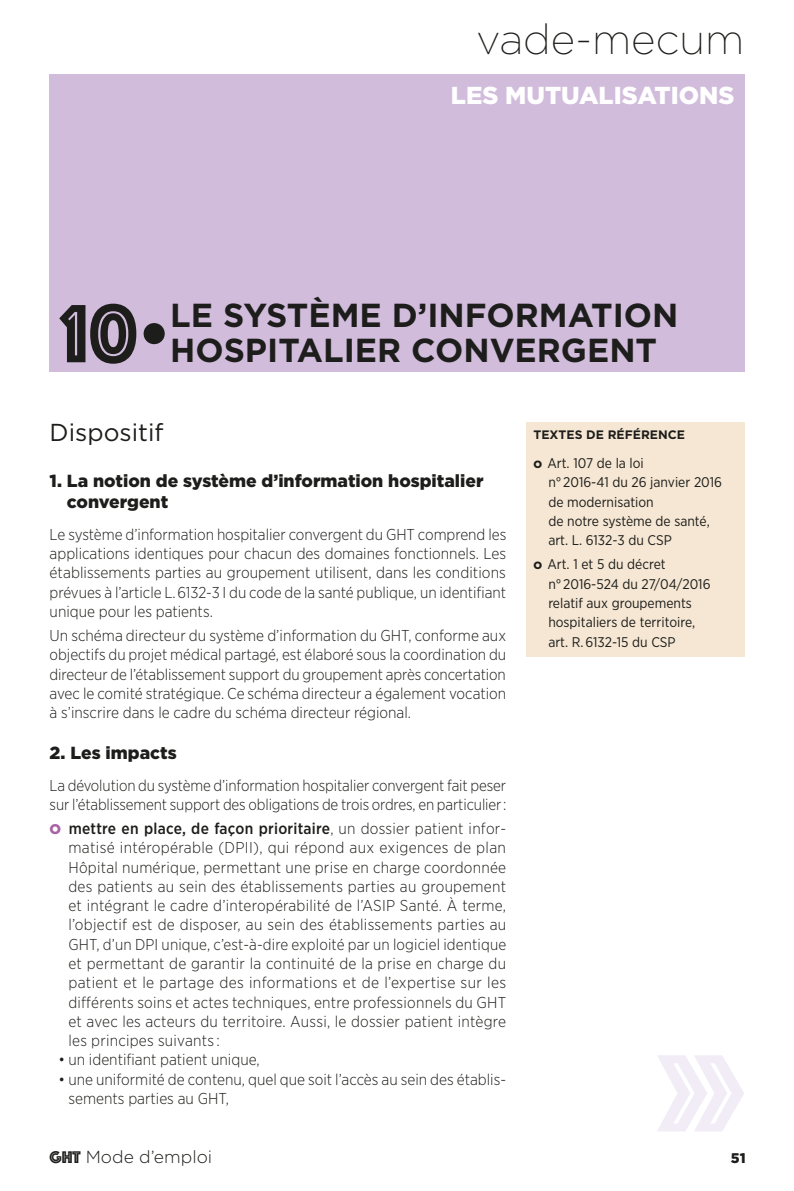
<style>
.page{position:relative;width:794px;height:1191px;background:#fff}
.page>*{position:absolute;margin:0;border:0;box-sizing:border-box;transform-origin:0 0}
.t1{font:85.75px "Phosphate Inline";color:#1d1d1b}
.t2{font:200 42px "Gotham";color:#1d1d1b}
.t3{font:700 33.25px/35px "Gotham";color:#1d1d1b}
.t4{font:900 24.5px "Gotham";color:#fff}
.t5{font:24.5px "Gotham";color:#1d1d1b}
.t6{font:900 17.5px/21px "Gotham";color:#1d1d1b}
.t7{font:300 17.5px "Gotham";color:#1d1d1b}
.t8{font:300 15.75px/19.2px "Gotham Narrow";color:#1d1d1b;text-align:justify}
.t9{font:14px/19.2px "Gotham Narrow";color:#1d1d1b}
.t10{font:900 14px "Gotham";color:#1d1d1b}
.t11{font:700 12.25px "Gotham";color:#1d1d1b}
.s1{font-family:"Gotham";font-weight:900;font-size:14px;color:#a863a5}
.s2{font-weight:500}
.s3{font-family:"Gotham";font-weight:900;font-size:10.5px}
.s4{font-family:"Phosphate Inline";font-weight:400}
</style>
<div class="page">
<div style="left:49px;top:74px;width:695px;height:298px;background:#d1bcdc"></div>
<div style="left:526px;top:422px;width:218px;height:234px;background:#f5e7d3"></div>
<svg style="left:657px;top:1055px;width:87px;height:76px"></svg>
<h2 class="t2" style="left:476px;top:13px;width:269px">vade-mecum</h2>
<h3 class="t4" style="left:451px;top:78px;width:285px">LES MUTUALISATIONS</h3>
<h1 class="t1" style="left:61px;top:273px;width:110px">10•</h1>
<h3 class="t3" style="left:170px;top:298px;width:509px">LE SYSTÈME D’INFORMATION<br>HOSPITALIER CONVERGENT</h3>
<h3 class="t5" style="left:50px;top:417px;width:115px">Dispositif</h3>
<p class="t6" style="left:67px;top:470px;width:418px;text-indent:-17px">1. La notion de système d’information hospitalier convergent</p>
<p class="t8" style="left:50px;top:524px;width:458px">Le système d’information hospitalier convergent du GHT comprend les applications identiques pour chacun des domaines fonctionnels. Les établissements parties au groupement utilisent, dans les conditions prévues à l’article L. 6132-3 I du code de la santé publique, un identifiant unique pour les patients.</p>
<p class="t8" style="left:50px;top:625px;width:458px">Un schéma directeur du système d’information du GHT, conforme aux objectifs du projet médical partagé, est élaboré sous la coordination du directeur de l’établissement support du groupement après concertation avec le comité stratégique. Ce schéma directeur a également vocation à s’inscrire dans le cadre du schéma directeur régional.</p>
<p class="t6" style="left:50px;top:742px;width:128px">2. Les impacts</p>
<p class="t8" style="left:50px;top:775px;width:458px">La dévolution du système d’information hospitalier convergent fait peser sur l’établissement support des obligations de trois ordres, en particulier :</p>
<p class="t8" style="left:68px;top:818px;width:439px;text-indent:-19px"><span class="s1">O</span> <span class="s2">mettre en place, de façon prioritaire</span>, un dossier patient infor&shy;matisé intéropérable (DPII), qui répond aux exigences de plan Hôpital numérique, permettant une prise en charge coordonnée des patients au sein des établissements parties au groupement et intégrant le cadre d’interopérabilité de l’ASIP Santé. À terme, l’objectif est de disposer, au sein des établissements parties au GHT, d’un DPI unique, c’est-à-dire exploité par un logiciel identique et permettant de garantir la continuité de la prise en charge du patient et le partage des informations et de l’expertise sur les différents soins et actes techniques, entre professionnels du GHT et avec les acteurs du territoire. Aussi, le dossier patient intègre les principes suivants :</p>
<p class="t8" style="left:59px;top:1049px;width:203px">• un identifiant patient unique,</p>
<p class="t8" style="left:68px;top:1069px;width:439px;text-indent:-10px">• une uniformité de contenu, quel que soit l’accès au sein des établis&shy;sements parties au GHT,</p>
<p class="t11" style="left:533px;top:426px;width:153px">TEXTES DE RÉFÉRENCE</p>
<p class="t9" style="left:548px;top:453px;width:175px;text-indent:-15px"><span class="s3">O</span> Art. 107 de la loi<br>n° 2016-41 du 26 janvier 2016 de modernisation<br>de notre système de santé, art. L. 6132-3 du CSP</p>
<p class="t9" style="left:548px;top:554px;width:164px;text-indent:-15px"><span class="s3">O</span> Art. 1 et 5 du décret<br>n° 2016-524 du 27/04/2016 relatif aux groupements hospitaliers de territoire, art. R. 6132-15 du CSP</p>
<p class="t7" style="left:50px;top:1145px;width:164px"><span class="s4">GHT</span> Mode d’emploi</p>
<p class="t10" style="left:731px;top:1148px;width:16px">51</p>
</div>
